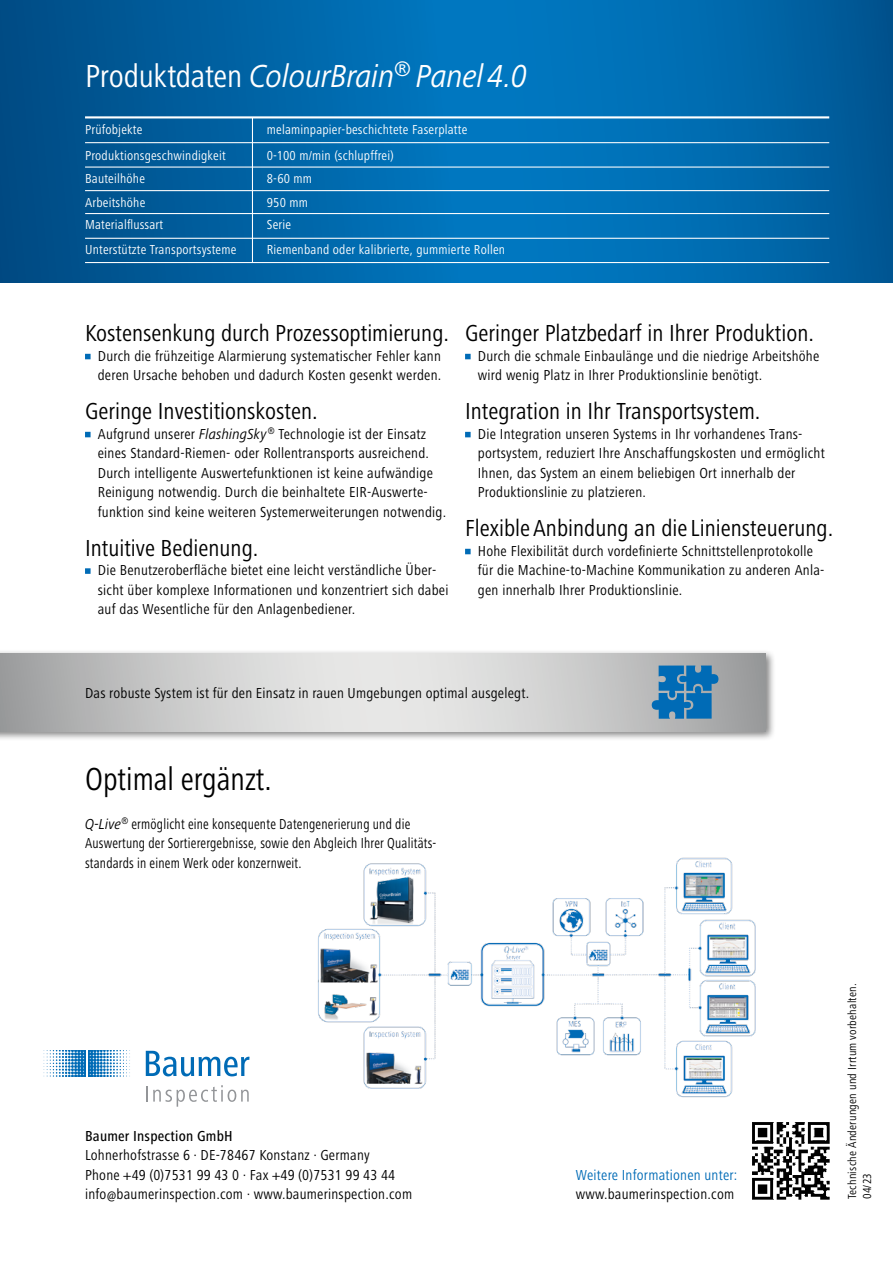
<style>
.page{position:relative;width:893px;height:1263px;background:#fff}
.page>*{position:absolute;margin:0;border:0;box-sizing:border-box;transform-origin:0 0}
.t1{font:italic 33px "Frutiger Next Pro";letter-spacing:-.005em;color:#fff;scale:.9 1}
.t2{font:condensed 33px "Frutiger Next LT";color:#000;scale:.95 1}
.t3{font:condensed 24px "Frutiger Next LT";color:#000}
.t4{font:condensed 15px/19.5px "Frutiger Next LT";letter-spacing:.015em;color:#000}
.t5{font:condensed 15px/19.5px "Frutiger Next LT";letter-spacing:.015em;color:#000;scale:.9 1}
.t6{font:condensed 15px "Frutiger Next LT";letter-spacing:.015em;color:#006bb6}
.t7{font:500 condensed 15px "Frutiger Next LT";letter-spacing:.015em;color:#000}
.t8{font:condensed 13.5px "Frutiger Next LT";letter-spacing:.015em;color:#fff}
.t9{font:condensed 12px/15px "Frutiger Next LT";letter-spacing:.02em;color:#000}
.s1{font-family:"Frutiger Next LT";font-style:normal;font-stretch:condensed}
.s2{font-family:"Frutiger Next Pro";font-style:italic;font-stretch:normal}
</style>
<div class="page">
<img style="left:752px;top:1122px;width:77px;height:77px">
<svg style="left:146px;top:1051px;width:104px;height:25px"></svg>
<svg style="left:44px;top:1050px;width:86px;height:27px"></svg>
<svg style="left:146px;top:1086px;width:1px;height:15px"></svg>
<svg style="left:153px;top:1085px;width:96px;height:22px"></svg>
<svg style="left:0;top:0;width:893px;height:283px;background:#0166a8"></svg>
<div style="left:0;top:649px;width:776px;height:92px;background:#000;opacity:.5"></div>
<svg style="left:0;top:653px;width:766px;height:78px;background:#cacaca"></svg>
<svg style="left:85px;top:354px;width:6px;height:5px"></svg>
<svg style="left:85px;top:432px;width:6px;height:5px"></svg>
<svg style="left:85px;top:568px;width:6px;height:6px"></svg>
<svg style="left:465px;top:354px;width:6px;height:5px"></svg>
<svg style="left:465px;top:432px;width:6px;height:5px"></svg>
<svg style="left:465px;top:549px;width:6px;height:5px"></svg>
<hr style="left:252px;top:117px;width:1px;height:146px;background:#fff">
<hr style="left:85px;top:142px;width:744px;height:1px;background:#fff">
<hr style="left:85px;top:262px;width:744px;height:1px;background:#fff">
<hr style="left:85px;top:238px;width:744px;height:1px;background:#fff">
<hr style="left:85px;top:190px;width:744px;height:1px;background:#fff">
<hr style="left:85px;top:213px;width:744px;height:1px;background:#fff">
<hr style="left:85px;top:167px;width:744px;height:1px;background:#fff">
<hr style="left:85px;top:116px;width:744px;height:2px;background:#fff">
<svg style="left:652px;top:665px;width:66px;height:54px;background:#357fb4"></svg>
<img style="left:317px;top:857px;width:449px;height:283px">
<h1 class="t1" style="left:85px;top:58px;width:493px"><span class="s1">Produktdaten</span> ColourBrain<sup>®</sup> Panel4.0</h1>
<p class="t8" style="left:85px;top:122px;width:59px">Prüfobjekte</p>
<p class="t8" style="left:267px;top:122px;width:202px">melaminpapier-beschichtete Faserplatte</p>
<p class="t8" style="left:267px;top:148px;width:128px">0-100 m/min (schlupffrei)</p>
<p class="t8" style="left:267px;top:195px;width:43px">950 mm</p>
<p class="t8" style="left:85px;top:148px;width:142px">Produktionsgeschwindigkeit</p>
<p class="t8" style="left:85px;top:195px;width:62px">Arbeitshöhe</p>
<p class="t8" style="left:85px;top:171px;width:61px">Bauteilhöhe</p>
<p class="t8" style="left:267px;top:171px;width:47px">8-60 mm</p>
<p class="t8" style="left:85px;top:218px;width:80px">Materialflussart</p>
<p class="t8" style="left:85px;top:242px;width:153px">Unterstützte Transportsysteme</p>
<p class="t8" style="left:267px;top:217px;width:26px">Serie</p>
<p class="t8" style="left:267px;top:242px;width:240px">Riemenband oder kalibrierte, gummierte Rollen</p>
<h2 class="t3" style="left:85px;top:320px;width:365px">Kostensenkung durch Prozessoptimierung.</h2>
<p class="t4" style="left:98px;top:346px;width:345px">Durch die frühzeitige Alarmierung systematischer Fehler kann deren Ursache behoben und dadurch Kosten gesenkt werden.</p>
<h2 class="t3" style="left:85px;top:398px;width:234px">Geringe Investitionskosten.</h2>
<p class="t4" style="left:98px;top:424px;width:350px">Aufgrund unserer <span class="s2">FlashingSky</span> <sup>®</sup> Technologie ist der Einsatz eines Standard-Riemen- oder Rollentransports ausreichend.<br>Durch intelligente Auswertefunktionen ist keine aufwändige Reinigung notwendig. Durch die beinhaltete EIR-Auswerte&shy;funktion sind keine weiteren Systemerweiterungen notwendig.</p>
<h2 class="t3" style="left:85px;top:534px;width:175px">Intuitive Bedienung.</h2>
<p class="t4" style="left:98px;top:560px;width:352px">Die Benutzeroberfläche bietet eine leicht verständliche Über&shy;sicht über komplexe Informationen und konzentriert sich dabei auf das Wesentliche für den Anlagenbediener.</p>
<h2 class="t3" style="left:465px;top:320px;width:350px">Geringer Platzbedarf in Ihrer Produktion.</h2>
<p class="t4" style="left:478px;top:346px;width:343px">Durch die schmale Einbaulänge und die niedrige Arbeitshöhe wird wenig Platz in Ihrer Produktionslinie benötigt.</p>
<h2 class="t3" style="left:465px;top:398px;width:297px">Integration in Ihr Transportsystem.</h2>
<p class="t4" style="left:478px;top:424px;width:349px">Die Integration unseren Systems in Ihr vorhandenes Trans&shy;portsystem, reduziert Ihre Anschaffungskosten und ermöglicht Ihnen, das System an einem beliebigen Ort innerhalb der Produktionslinie zu platzieren.</p>
<h2 class="t3" style="left:465px;top:515px;width:370px">FlexibleAnbindung an die Liniensteuerung.</h2>
<p class="t4" style="left:478px;top:541px;width:348px">Hohe Flexibilität durch vordefinierte Schnittstellenprotokolle für die Machine-to-Machine Kommunikation zu anderen Anla&shy;gen innerhalb Ihrer Produktionslinie.</p>
<p class="t4" style="left:85px;top:683px;width:446px">Das robuste System ist für den Einsatz in rauen Umgebungen optimal ausgelegt.</p>
<h1 class="t2" style="left:85px;top:760px;width:198px">Optimal ergänzt.</h1>
<p class="t5" style="left:85px;top:814px;width:391px"><span class="s2">Q-Live</span><sup>®</sup> ermöglicht eine konsequente Datengenerierung und die<br>Auswertung der Sortierergebnisse, sowie den Abgleich Ihrer Qualitäts&shy;standards in einem Werk oder konzernweit.</p>
<p class="t7" style="left:85px;top:1127px;width:149px">Baumer Inspection GmbH</p>
<p class="t4" style="left:85px;top:1145px;width:329px">Lohnerhofstrasse 6 · DE-78467 Konstanz · Germany<br>Phone +49 (0)7531 99 43 0 · Fax +49 (0)7531 99 43 44 info@baumerinspection.com · www.baumerinspection.com</p>
<p class="t6" style="left:576px;top:1166px;width:163px">Weitere Informationen unter:</p>
<p class="t4" style="left:576px;top:1184px;width:160px">www.baumerinspection.com</p>
<p class="t9" style="left:845px;top:1199px;width:217px;rotate:-90deg">Technische Änderungen und Irrtum vorbehalten.<br>04/23</p>
</div>
